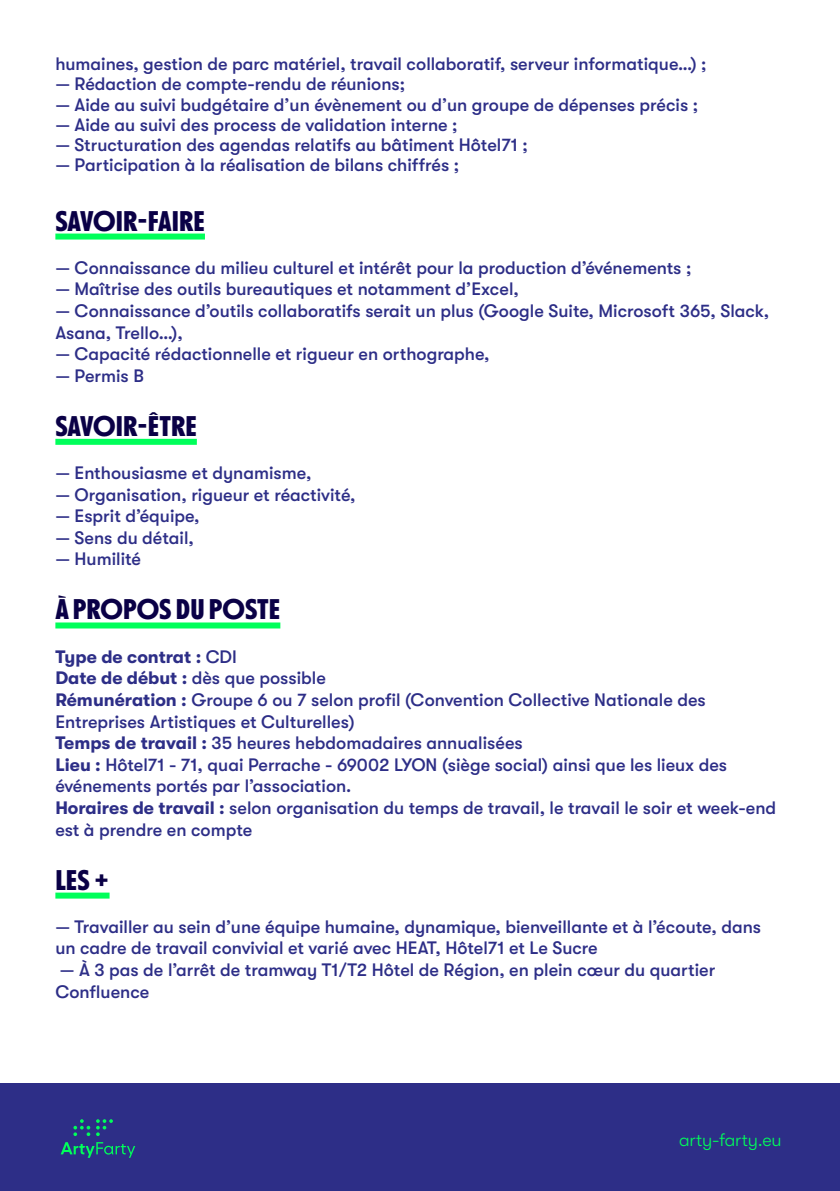
<style>
.page{position:relative;width:840px;height:1191px;background:#fff}
.page>*{position:absolute;margin:0;border:0;box-sizing:border-box;transform-origin:0 0}
.t1{font:700 28px "NEXT Poster";letter-spacing:.005em;color:#0a0046}
.t2{font:500 18px/21.6px "GT Walsheim Pro";color:#2d2e87}
.t3{font:300 18px "GT Walsheim Pro";letter-spacing:-.01em;color:#00ff5a}
.s1{font-weight:700}
</style>
<div class="page">
<div style="left:55px;top:233px;width:150px;height:6px;background:#00ff5a"></div>
<div style="left:55px;top:439px;width:142px;height:6px;background:#00ff5a"></div>
<div style="left:55px;top:622px;width:225px;height:6px;background:#00ff5a"></div>
<div style="left:55px;top:892px;width:54px;height:6px;background:#00ff5a"></div>
<div style="left:0;top:1083px;width:839px;height:108px;background:#2d2e87"></div>
<svg style="left:61px;top:1142px;width:74px;height:15px"></svg>
<svg style="left:96px;top:1119px;width:17px;height:17px"></svg>
<svg style="left:73px;top:1119px;width:17px;height:17px"></svg>
<p class="t2" style="left:55px;top:54px;width:652px">humaines, gestion de parc matériel, travail collaboratif, serveur informatique…) ;</p>
<p class="t2" style="left:55px;top:74px;width:351px">— Rédaction de compte-rendu de réunions;</p>
<p class="t2" style="left:55px;top:94px;width:644px">— Aide au suivi budgétaire d’un évènement ou d’un groupe de dépenses précis ;</p>
<p class="t2" style="left:55px;top:114px;width:403px">— Aide au suivi des process de validation interne ;</p>
<p class="t2" style="left:55px;top:133px;width:474px">— Structuration des agendas relatifs au bâtiment Hôtel71 ;</p>
<p class="t2" style="left:55px;top:153px;width:405px">— Participation à la réalisation de bilans chiffrés ;</p>
<h1 class="t1" style="left:55px;top:204px;width:151px">SAVOIR-FAIRE</h1>
<p class="t2" style="left:55px;top:257px;width:637px">— Connaissance du milieu culturel et intérêt pour la production d’événements ;</p>
<p class="t2" style="left:55px;top:278px;width:465px">— Maîtrise des outils bureautiques et notamment d’Excel,</p>
<p class="t2" style="left:55px;top:300px;width:715px">— Connaissance d’outils collaboratifs serait un plus (Google Suite, Microsoft 365, Slack,<br>Asana, Trello…),</p>
<p class="t2" style="left:55px;top:343px;width:435px">— Capacité rédactionnelle et rigueur en orthographe,</p>
<p class="t2" style="left:55px;top:365px;width:90px">— Permis B</p>
<h1 class="t1" style="left:55px;top:409px;width:143px">SAVOIR-ÊTRE</h1>
<p class="t2" style="left:55px;top:462px;width:257px">— Enthousiasme et dynamisme,</p>
<p class="t2" style="left:55px;top:484px;width:302px">— Organisation, rigueur et réactivité,</p>
<p class="t2" style="left:55px;top:505px;width:146px">— Esprit d’équipe,</p>
<p class="t2" style="left:55px;top:527px;width:140px">— Sens du détail,</p>
<p class="t2" style="left:55px;top:548px;width:87px">— Humilité</p>
<h1 class="t1" style="left:55px;top:593px;width:226px">À PROPOS DU POSTE</h1>
<p class="t2" style="left:55px;top:646px;width:722px"><span class="s1">Type de contrat :</span> CDI<br><span class="s1">Date de début :</span> dès que possible<br><span class="s1">Rémunération :</span> Groupe 6 ou 7 selon profil (Convention Collective Nationale des Entreprises Artistiques et Culturelles)<br><span class="s1">Temps de travail :</span> 35 heures hebdomadaires annualisées<br><span class="s1">Lieu :</span> Hôtel71 - 71, quai Perrache - 69002 LYON (siège social) ainsi que les lieux des événements portés par l’association.<br><span class="s1">Horaires de travail :</span> selon organisation du temps de travail, le travail le soir et week-end est à prendre en compte</p>
<h1 class="t1" style="left:55px;top:863px;width:56px">LES +</h1>
<p class="t2" style="left:55px;top:916px;width:707px">— Travailler au sein d’une équipe humaine, dynamique, bienveillante et à l’écoute, dans un cadre de travail convivial et varié avec HEAT, Hôtel71 et Le Sucre</p>
<p class="t2" style="left:55px;top:959px;width:661px">— À 3 pas de l’arrêt de tramway T1/T2 Hôtel de Région, en plein cœur du quartier<br>Confluence</p>
<p class="t3" style="left:678px;top:1130px;width:104px">arty-farty.eu</p>
</div>
